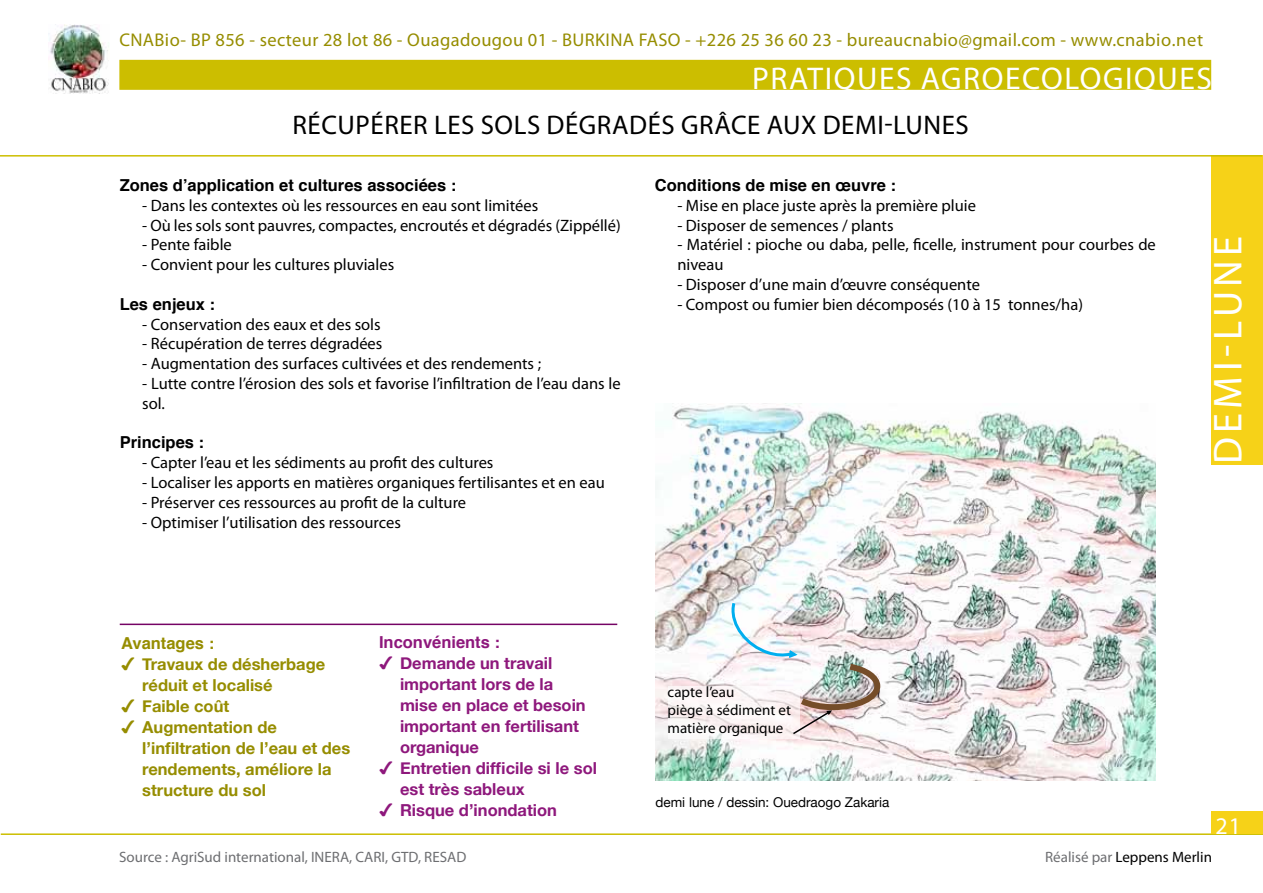
<style>
.page{position:relative;width:1263px;height:893px;background:#fff}
.page>*{position:absolute;margin:0;border:0;box-sizing:border-box;transform-origin:0 0}
.t1{font:40.5px "Myriad Pro";color:#fff}
.t2{font:31.5px "Myriad Pro";letter-spacing:.05em;color:#fff}
.t3{font:27px "Myriad Pro";letter-spacing:.02em;color:#000}
.t4{font:24px "Myriad Pro";color:#fff}
.t5{font:18.45px "Myriad Pro";letter-spacing:.02em;color:#968d00}
.t6{font:16.5px/19.8px "Myriad Pro";color:#000}
.t7{font:700 16.5px "Helvetica Neue";color:#8e187c}
.t8{font:700 16.5px "Helvetica Neue";color:#968d00}
.t9{font:700 16.5px "Helvetica";color:#000}
.t10{font:700 16.5px "Helvetica";color:#8e187c}
.t11{font:700 16.5px "Helvetica";color:#968d00}
.t12{font:15px/18px "Myriad Pro";color:#000}
.t13{font:15px "Myriad Pro";color:#6d6e71}
.t14{font:13.5px "Helvetica Neue";color:#000}
.s1{font-family:"Monotype Sorts";font-weight:400}
.s2{color:#6d6e71}
</style>
<div class="page">
<img style="left:48px;top:24px;width:61px;height:70px">
<div style="left:119px;top:60px;width:1092px;height:30px;background:#ccbe00"></div>
<div style="left:1211px;top:155px;width:51px;height:310px;background:#f6d218"></div>
<hr style="left:0;top:155px;width:1262px;height:2px;background:#ccbe00">
<hr style="left:1px;top:833px;width:1262px;height:2px;background:#ccbe00">
<hr style="left:120px;top:624px;width:497px;height:1px;background:#750465">
<img style="left:655px;top:404px;width:501px;height:376px">
<svg style="left:668px;top:686px;width:131px;height:53px;fill:#fbf6f7"></svg>
<svg style="left:730px;top:600px;width:153px;height:136px"></svg>
<div style="left:1211px;top:811px;width:52px;height:23px;background:#f6d218"></div>
<p class="t5" style="left:119px;top:28px;width:1085px">CNABio- BP 856 - secteur 28 lot 86 - Ouagadougou 01 - BURKINA FASO - +226 25 36 60 23 - bureaucnabio@gmail.com - www.cnabio.net</p>
<h2 class="t2" style="left:752px;top:59px;width:291px">pratiques agroecolo</h2>
<h2 class="t2" style="left:1103px;top:59px;width:107px">giques</h2>
<h3 class="t3" style="left:293px;top:108px;width:204px">Récupérer les sols</h3>
<h3 class="t3" style="left:547px;top:108px;width:68px">dégrad</h3>
<h3 class="t3" style="left:648px;top:108px;width:323px">és grâce aux DEMI-LUNES</h3>
<p class="t9" style="left:120px;top:172px;width:338px">Zones d’application et cultures associées :</p>
<p class="t6" style="left:142px;top:195px;width:397px">- Dans les contextes où les ressources en eau sont limitées</p>
<p class="t6" style="left:142px;top:215px;width:480px">- Où les sols sont pauvres, compactes, encroutés et dégradés (Zippéllé)</p>
<p class="t6" style="left:142px;top:235px;width:91px">- Pente faible</p>
<p class="t6" style="left:142px;top:254px;width:253px">- Convient pour les cultures pluviales</p>
<p class="t9" style="left:120px;top:291px;width:97px">Les enjeux :</p>
<p class="t6" style="left:142px;top:314px;width:240px">- Conservation des eaux et des sols</p>
<p class="t6" style="left:142px;top:334px;width:242px">- Récupération de terres dégradées</p>
<p class="t6" style="left:142px;top:353px;width:400px">- Augmentation des surfaces cultivées et des rendements ;</p>
<p class="t6" style="left:142px;top:373px;width:480px">- Lutte contre l’érosion des sols et favorise l’infiltration de l’eau dans le sol.</p>
<p class="t9" style="left:120px;top:429px;width:86px">Principes :</p>
<p class="t6" style="left:142px;top:452px;width:353px">- Capter l’eau et les sédiments au profit des cultures</p>
<p class="t6" style="left:142px;top:472px;width:464px">- Localiser les apports en matières organiques fertilisantes et en eau</p>
<p class="t6" style="left:142px;top:492px;width:325px">- Préserver ces ressources au profit de la culture</p>
<p class="t6" style="left:142px;top:512px;width:260px">- Optimiser l’utilisation des ressources</p>
<p class="t9" style="left:655px;top:172px;width:243px">Conditions de mise en œuvre :</p>
<p class="t6" style="left:677px;top:195px;width:300px">- Mise en place juste après la première pluie</p>
<p class="t6" style="left:677px;top:215px;width:218px">- Disposer de semences / plants</p>
<p class="t6" style="left:677px;top:235px;width:480px">- Matériel : pioche ou daba, pelle, ficelle, instrument pour courbes de niveau</p>
<p class="t6" style="left:677px;top:274px;width:304px">- Disposer d’une main d’œuvre conséquente</p>
<p class="t6" style="left:677px;top:294px;width:407px">- Compost ou fumier bien décomposés (10 à 15 tonnes/ha)</p>
<p class="t11" style="left:121px;top:630px;width:94px">Avantages :</p>
<p class="t8" style="left:121px;top:651px;width:206px"><span class="s1">4</span> Travaux de désherbage</p>
<p class="t8" style="left:142px;top:672px;width:132px">réduit et localisé</p>
<p class="t8" style="left:121px;top:693px;width:110px"><span class="s1">4</span> Faible coût</p>
<p class="t8" style="left:121px;top:714px;width:157px"><span class="s1">4</span> Augmentation de</p>
<p class="t8" style="left:142px;top:735px;width:210px">l’infiltration de l’eau et des</p>
<p class="t8" style="left:142px;top:756px;width:191px">rendements, améliore la</p>
<p class="t8" style="left:142px;top:777px;width:125px">structure du sol</p>
<p class="t10" style="left:379px;top:629px;width:123px">Inconvénients :</p>
<p class="t7" style="left:379px;top:650px;width:175px"><span class="s1">4</span> Demande un travail</p>
<p class="t7" style="left:400px;top:671px;width:155px">important lors de la</p>
<p class="t7" style="left:400px;top:692px;width:187px">mise en place et besoin</p>
<p class="t7" style="left:400px;top:713px;width:180px">important en fertilisant</p>
<p class="t7" style="left:400px;top:734px;width:80px">organique</p>
<p class="t7" style="left:379px;top:755px;width:219px"><span class="s1">4</span> Entretien difficile si le sol</p>
<p class="t7" style="left:400px;top:776px;width:126px">est très sableux</p>
<p class="t7" style="left:379px;top:797px;width:180px"><span class="s1">4</span> Risque d’inondation</p>
<p class="t12" style="left:668px;top:683px;width:125px">capte l’eau<br>piège à sédiment et matière organique</p>
<p class="t14" style="left:655px;top:792px;width:235px">demi lune / dessin: Ouedraogo Zakaria</p>
<h1 class="t1" style="left:1203px;top:464px;width:230px;rotate:-90deg">Demi-lune</h1>
<h3 class="t4" style="left:1215px;top:811px;width:27px">21</h3>
<p class="t13" style="left:119px;top:847px;width:349px">Source : AgriSud international, INERA, CARI, GTD, RESAD</p>
<p class="t12" style="left:1045px;top:847px;width:168px"><span class="s2">Réalisé par</span> Leppens Merlin</p>
</div>
